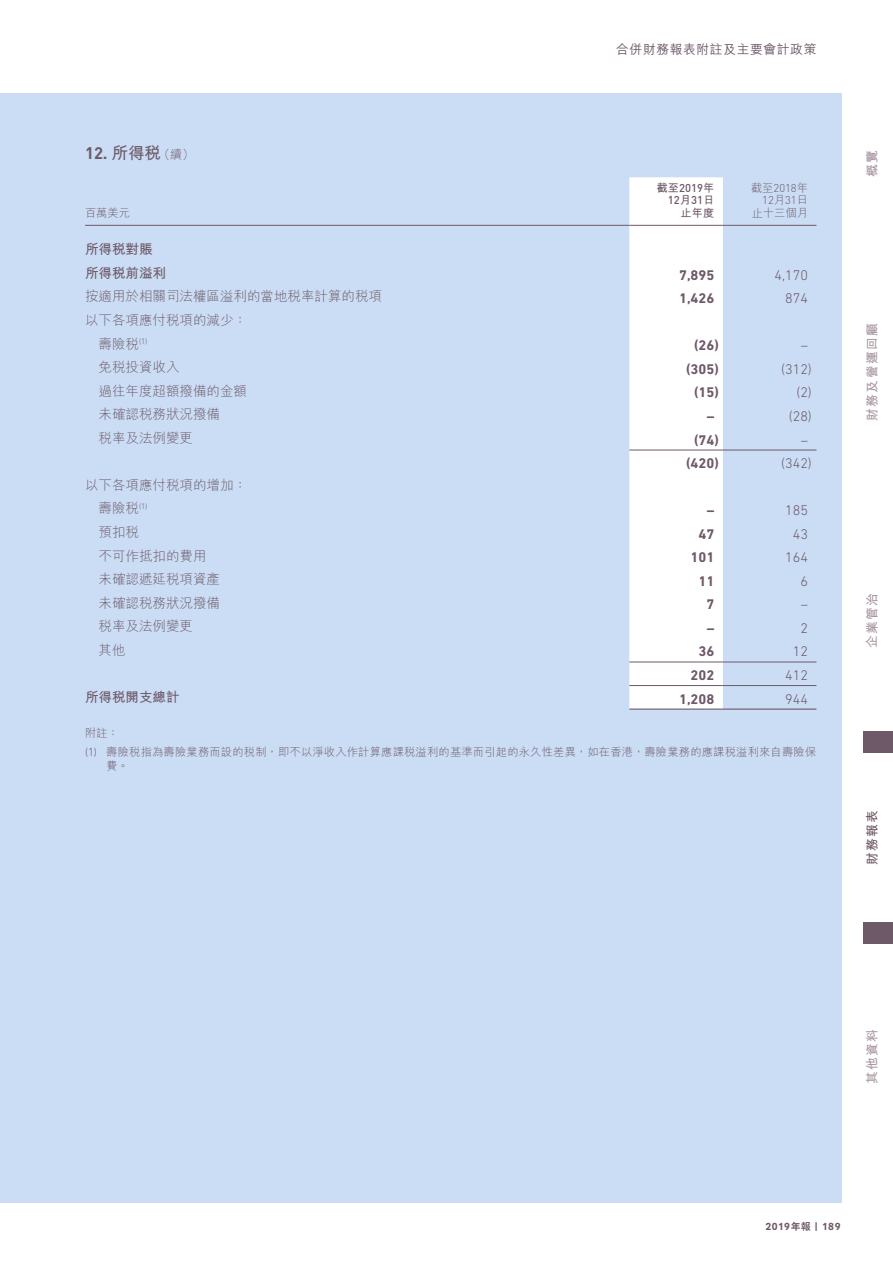
<style>
.page{position:relative;width:893px;height:1263px;background:#fff}
.page>*{position:absolute;margin:0;border:0;box-sizing:border-box;transform-origin:0 0}
.t1{font:16.5px "DIN Bold";color:#6e5969}
.t2{font:700 14.25px "DIN Next LT Pro";color:#6e5969}
.t3{font:300 14.25px "DIN Next LT Pro";color:#6e5969}
.t4{font:300 13.5px/23.5px "M Hei HK";color:#6e5969}
.t5{font:700 13.5px/23.5px "M Hei HK";color:#6e5969}
.t6{font:700 12.75px "M Hei HK";letter-spacing:.1em;color:#a797a2}
.t7{font:500 12.75px "M Hei HK";letter-spacing:.05em;color:#6e5969}
.t8{font:700 12.75px "M Hei HK";color:#6e5969}
.t9{font:300 11.25px/18.5px "M Hei HK";letter-spacing:.02em;color:#6e5969}
.t10{font:11.25px/12.8px "DIN Medium";color:#6e5969;text-align:right}
.t11{font:11.25px/12.8px "DIN Light";color:#6e5969;text-align:right}
.t12{font:700 11.25px "M Hei HK";color:#6e5969}
.t13{font:700 10.5px "AIA Everest";letter-spacing:.04em;color:#6e5969}
.s1{font-family:"M Hei HK";font-weight:700}
.s2{font-family:"M Hei HK";font-weight:300;font-size:12px}
.s3{font-family:"M Hei HK";font-weight:300}
.s4{font-family:"DIN Next LT Pro"}
.s5{font-family:"DIN Light";font-weight:400}
.s6{font-family:"C Hei 2 HK";font-weight:800;font-size:9.75px}
</style>
<div class="page">
<div style="left:0;top:94px;width:842px;height:1109px;background:#caddf4"></div>
<div style="left:629px;top:177px;width:94px;height:531px;background:#fff"></div>
<hr style="left:629px;top:450px;width:94px;height:1px;background:#6e5969">
<hr style="left:723px;top:450px;width:93px;height:1px;background:#6e5969">
<hr style="left:85px;top:225px;width:544px;height:1px;background:#6e5969">
<hr style="left:629px;top:225px;width:94px;height:1px;background:#6e5969">
<hr style="left:723px;top:225px;width:93px;height:1px;background:#6e5969">
<hr style="left:629px;top:662px;width:94px;height:1px;background:#6e5969">
<hr style="left:723px;top:662px;width:93px;height:1px;background:#6e5969">
<hr style="left:629px;top:685px;width:94px;height:1px;background:#6e5969">
<hr style="left:723px;top:685px;width:93px;height:1px;background:#6e5969">
<hr style="left:629px;top:708px;width:94px;height:2px;background:#6e5969">
<hr style="left:723px;top:708px;width:93px;height:2px;background:#6e5969">
<div style="left:863px;top:731px;width:30px;height:22px;background:#6e5969"></div>
<div style="left:863px;top:923px;width:30px;height:21px;background:#6e5969"></div>
<p class="t1" style="left:85px;top:143px;width:110px">12. <span class="s1">所得稅</span><span class="s2">（續）</span></p>
<p class="t9" style="left:85px;top:204px;width:46px">百萬美元</p>
<p class="t5" style="left:85px;top:236px;width:82px">所得稅對賬所得稅前溢利</p>
<p class="t7" style="left:616px;top:40px;width:202px">合併財務報表附註及主要會計政策</p>
<p class="t10" style="left:657px;top:181px;width:59px"><span class="s1">截至</span>2019<span class="s1">年<br></span>12<span class="s1">月</span>31<span class="s1">日</span></p>
<p class="t12" style="left:681px;top:205px;width:35px">止年度</p>
<p class="t11" style="left:751px;top:181px;width:58px"><span class="s3">截至</span>2018<span class="s3">年<br></span>12<span class="s3">月</span>31<span class="s3">日</span></p>
<p class="t9" style="left:752px;top:204px;width:58px">止十三個月</p>
<p class="t2" style="left:679px;top:266px;width:37px">7,895</p>
<p class="t3" style="left:775px;top:267px;width:35px">4,170</p>
<p class="t4" style="left:85px;top:285px;width:298px">按適用於相關司法權區溢利的當地稅率計算的稅項</p>
<p class="t2" style="left:679px;top:290px;width:37px">1,426</p>
<p class="t3" style="left:785px;top:290px;width:24px">874</p>
<p class="t4" style="left:99px;top:308px;width:150px;text-indent:-14px">以下各項應付稅項的減少：壽險稅<sup>(</sup><sup>1</sup><sup>)</sup></p>
<p class="t2" style="left:694px;top:337px;width:26px">(26)</p>
<p class="t3" style="left:801px;top:337px;width:9px">–</p>
<p class="t4" style="left:99px;top:355px;width:82px">免稅投資收入</p>
<p class="t2" style="left:686px;top:361px;width:34px">(305)</p>
<p class="t3" style="left:781px;top:361px;width:32px">(312)</p>
<p class="t4" style="left:99px;top:379px;width:150px">過往年度超額撥備的金額</p>
<p class="t2" style="left:694px;top:384px;width:26px">(15)</p>
<p class="t3" style="left:796px;top:384px;width:17px">(2)</p>
<p class="t4" style="left:99px;top:402px;width:123px">未確認稅務狀況撥備</p>
<p class="t2" style="left:707px;top:408px;width:9px">–</p>
<p class="t3" style="left:789px;top:408px;width:25px">(28)</p>
<p class="t4" style="left:99px;top:426px;width:96px">稅率及法例變更</p>
<p class="t2" style="left:694px;top:431px;width:26px">(74)</p>
<p class="t3" style="left:801px;top:431px;width:9px">–</p>
<p class="t2" style="left:686px;top:455px;width:34px">(420)</p>
<p class="t3" style="left:781px;top:455px;width:32px">(342)</p>
<p class="t4" style="left:99px;top:473px;width:150px;text-indent:-14px">以下各項應付稅項的增加：壽險稅<sup>(</sup><sup>1</sup><sup>)</sup></p>
<p class="t2" style="left:707px;top:502px;width:9px">–</p>
<p class="t3" style="left:785px;top:502px;width:24px">185</p>
<p class="t4" style="left:99px;top:520px;width:42px">預扣稅</p>
<p class="t2" style="left:698px;top:525px;width:17px">47</p>
<p class="t3" style="left:793px;top:526px;width:17px">43</p>
<p class="t4" style="left:99px;top:544px;width:109px">不可作抵扣的費用</p>
<p class="t2" style="left:691px;top:549px;width:25px">101</p>
<p class="t3" style="left:785px;top:549px;width:24px">164</p>
<p class="t4" style="left:99px;top:567px;width:123px">未確認遞延稅項資產</p>
<p class="t2" style="left:698px;top:573px;width:17px">11</p>
<p class="t3" style="left:800px;top:573px;width:9px">6</p>
<p class="t4" style="left:99px;top:591px;width:123px">未確認稅務狀況撥備</p>
<p class="t2" style="left:706px;top:596px;width:9px">7</p>
<p class="t3" style="left:801px;top:596px;width:9px">–</p>
<p class="t4" style="left:99px;top:614px;width:96px">稅率及法例變更</p>
<p class="t2" style="left:707px;top:620px;width:9px">–</p>
<p class="t3" style="left:800px;top:620px;width:9px">2</p>
<p class="t4" style="left:99px;top:638px;width:28px">其他</p>
<p class="t2" style="left:698px;top:643px;width:17px">36</p>
<p class="t3" style="left:793px;top:643px;width:17px">12</p>
<p class="t2" style="left:691px;top:667px;width:25px">202</p>
<p class="t3" style="left:785px;top:667px;width:24px">412</p>
<p class="t5" style="left:85px;top:684px;width:96px">所得稅開支總計</p>
<p class="t2" style="left:679px;top:690px;width:37px">1,208</p>
<p class="t3" style="left:785px;top:690px;width:24px">944</p>
<p class="t9" style="left:85px;top:724px;width:733px">附註：<br><span class="s4">(</span><span class="s5">1</span><span class="s4">)</span> 壽險稅指為壽險業務而設的稅制，即不以淨收入作計算應課稅溢利的基準而引起的永久性差異，如在香港，壽險業務的應課稅溢利來自壽險保</p>
<p class="t9" style="left:106px;top:756px;width:24px">費。</p>
<p class="t6" style="left:863px;top:177px;width:28px;rotate:-90deg">概覽</p>
<p class="t6" style="left:863px;top:420px;width:98px;rotate:-90deg">財務及營運回顧</p>
<p class="t6" style="left:863px;top:648px;width:56px;rotate:-90deg">企業管治</p>
<p class="t8" style="left:863px;top:865px;width:56px;rotate:-90deg">財務報表</p>
<p class="t6" style="left:863px;top:1084px;width:56px;rotate:-90deg">其他資料</p>
<p class="t13" style="left:765px;top:1220px;width:77px">2019<span class="s6">年報</span> | 189</p>
</div>
